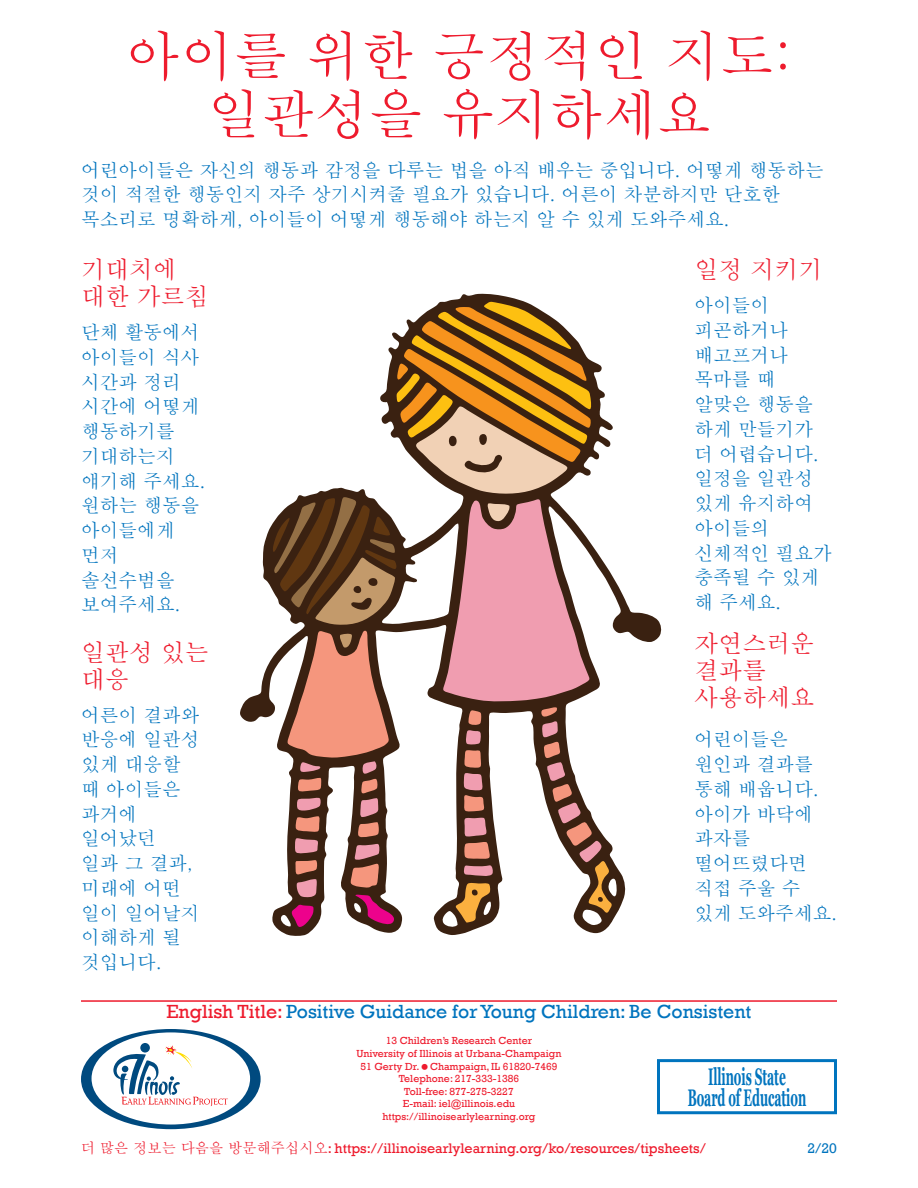
<style>
.page{position:relative;width:918px;height:1188px;background:#fff}
.page>*{position:absolute;margin:0;border:0;box-sizing:border-box;transform-origin:0 0}
.t1{font:54px/58.5px "Batang";color:#ee1b2d;text-align:center}
.t2{font:24px/27px "Batang";color:#ee1b2d}
.t3{font:700 24px/21px "Georgia";letter-spacing:-.005em;color:#0074be;text-align:center;scale:.5 1}
.t4{font:19.5px "Rockwell WGL";color:#0074be}
.t5{font:18.75px/24.8px "Batang";color:#0074be}
.t6{font:14.25px "Rockwell WGL";color:#ee1b2d}
.t7{font:14.25px "Rockwell WGL";color:#0074be}
.t8{font:10.5px/12.6px "Rockwell WGL";color:#ee1b2d;text-align:center}
.s1{color:#ee1b2d}
.s2{font-family:"Batang"}
</style>
<div class="page">
<svg style="left:81px;top:1029px;width:180px;height:100px"></svg>
<hr style="left:81px;top:1000px;width:756px;height:2px;background:#ee1b2d">
<svg style="left:240px;top:293px;width:422px;height:643px"></svg>
<svg style="left:273px;top:302px;width:344px;height:626px"></svg>
<div style="left:657px;top:1059px;width:180px;height:55px;border:3px solid #0074be"></div>
<h1 class="t1" style="left:126px;top:27px;width:667px">아이를 위한 긍정적인 지도: 일관성을 유지하세요</h1>
<p class="t5" style="left:81px;top:158px;width:744px">어린아이들은 자신의 행동과 감정을 다루는 법을 아직 배우는 중입니다. 어떻게 행동하는 것이 적절한 행동인지 자주 상기시켜줄 필요가 있습니다. 어른이 차분하지만 단호한 목소리로 명확하게, 아이들이 어떻게 행동해야 하는지 알 수 있게 도와주세요.</p>
<p class="t2" style="left:81px;top:256px;width:129px">기대치에 대한 가르침</p>
<p class="t5" style="left:81px;top:320px;width:126px">단체 활동에서 아이들이 식사 시간과 정리 시간에 어떻게 행동하기를 기대하는지 얘기해 주세요. 원하는 행동을 아이들에게 먼저 솔선수범을 보여주세요.</p>
<p class="t2" style="left:81px;top:639px;width:129px">일관성 있는 대응</p>
<p class="t5" style="left:81px;top:703px;width:120px">어른이 결과와 반응에 일관성 있게 대응할 때 아이들은 과거에 일어났던<br>일과 그 결과, 미래에 어떤 일이 일어날지 이해하게 될 것입니다.</p>
<p class="t2" style="left:694px;top:256px;width:129px">일정 지키기</p>
<p class="t5" style="left:694px;top:293px;width:139px">아이들이 피곤하거나 배고프거나 목마를 때 알맞은 행동을 하게 만들기가 더 어렵습니다. 일정을 일관성 있게 유지하여 아이들의 신체적인 필요가 충족될 수 있게 해 주세요.</p>
<p class="t2" style="left:694px;top:630px;width:121px">자연스러운 결과를 사용하세요</p>
<p class="t5" style="left:694px;top:727px;width:144px">어린이들은 원인과 결과를 통해 배웁니다. 아이가 바닥에 과자를 떨어뜨렸다면 직접 주울 수 있게 도와주세요.</p>
<p class="t4" style="left:166px;top:997px;width:587px"><span class="s1">English Title:</span> Positive Guidance for Young Children: Be Consistent</p>
<p class="t8" style="left:356px;top:1034px;width:207px">13 Children’s Research Center<br>University of Illinois at Urbana-Champaign 51 Gerty Dr. Champaign, IL 61820-7469<br>Telephone: 217-333-1386<br>Toll-free: 877-275-3227<br>E-mail: iel@illinois.edu https://illinoisearlylearning.org</p>
<p class="t6" style="left:81px;top:1138px;width:626px"><span class="s2">더 많은 정보는 다음을 방문해주십시오</span>: https://illinoisearlylearning.org/ko/resources/tipsheets/</p>
<p class="t7" style="left:808px;top:1138px;width:31px">2/20</p>
<p class="t3" style="left:688px;top:1066px;width:239px">Illinois State<br>Board of Education</p>
</div>
